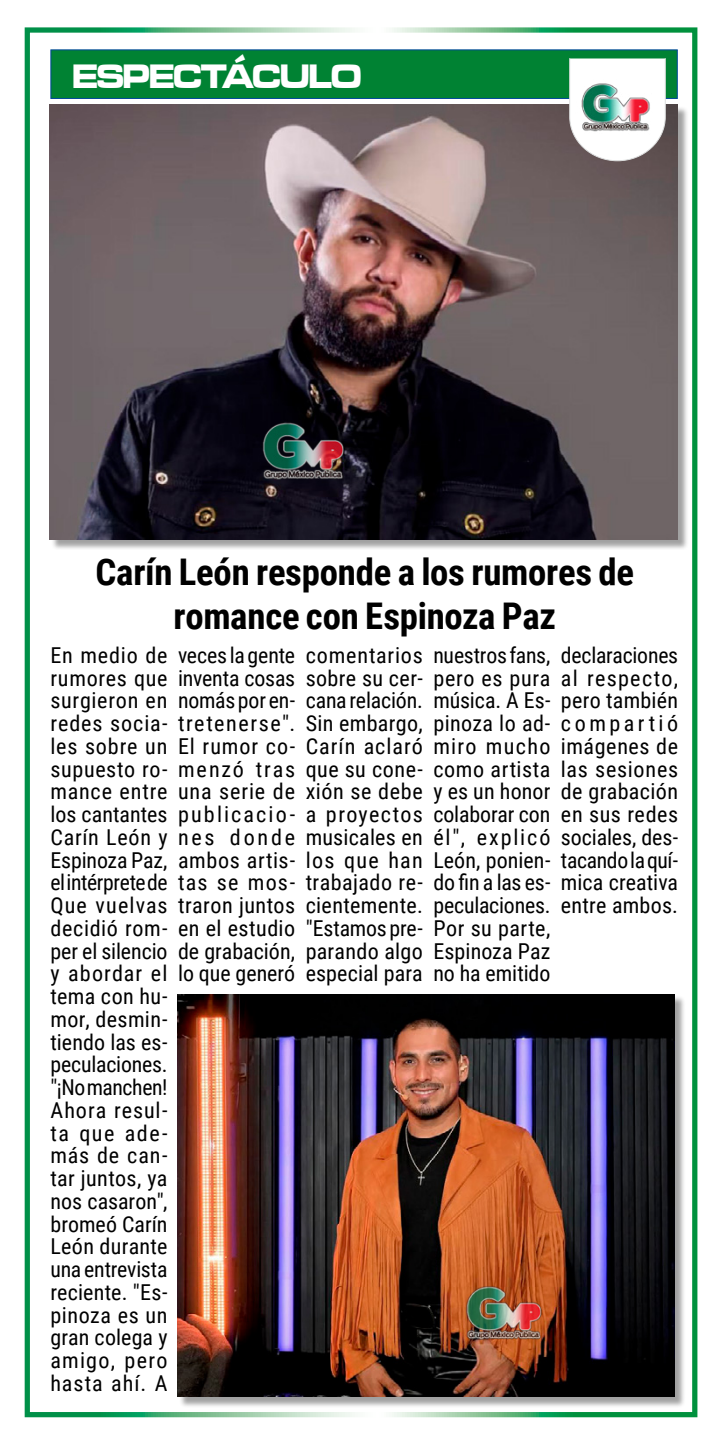
<style>
.page{position:relative;width:720px;height:1439px;background:#fff}
.page>*{position:absolute;margin:0;border:0;box-sizing:border-box;transform-origin:0 0}
.t1{font:700 36.75px/43.8px "Roboto Condensed";letter-spacing:-.01em;color:#000;text-align:center}
.t2{font:35px "Microgramma D Bold Exte";letter-spacing:-.04em;color:#fff;scale:.9 1}
.t3{font:21.88px/22.8px "Roboto Condensed";letter-spacing:.005em;color:#000;text-align:justify}
</style>
<div class="page">
<div style="left:25px;top:27px;width:672px;height:1390px;border:5px solid #fff"></div>
<div style="left:179px;top:995px;width:507px;height:413px;background:#000;opacity:.37"></div>
<img style="left:177px;top:994px;width:497px;height:402px">
<div style="left:51px;top:106px;width:637px;height:443px;background:#000;opacity:.37"></div>
<img style="left:50px;top:104px;width:627px;height:435px">
<img style="left:246px;top:390px;width:118px;height:118px">
<img style="left:451px;top:1256px;width:109px;height:110px">
<div style="left:50px;top:49px;width:627px;height:50px;background:#008233;border:1px solid #00499a"></div>
<svg style="left:569px;top:58px;width:96px;height:103px"></svg>
<h2 class="t2" style="left:72px;top:53px;width:323px">ESPECTÁCULO</h2>
<h1 class="t1" style="left:95px;top:549px;width:539px">Carín León responde a los rumores de romance con Espinoza Paz</h1>
<p class="t3" style="left:50px;top:643px;width:119px">En medio de rumores que surgieron en redes socia&shy;les sobre un supuesto ro&shy;mance entre los cantantes Carín León y Espinoza Paz, el intérprete de Que vuelvas decidió rom&shy;per el silencio y abordar el tema con hu&shy;mor, desmin&shy;tiendo las es&shy;peculaciones. "¡No manchen!<br>Ahora resul&shy;ta que ade&shy;más de can&shy;tar juntos, ya nos casaron", bromeó Carín León durante una entrevista reciente. "Es&shy;pinoza es un gran colega y amigo, pero hasta ahí. A</p>
<p class="t3" style="left:178px;top:643px;width:119px">veces la gente inventa cosas nomás por en&shy;tretenerse".<br>El rumor co&shy;menzó tras una serie de publicacio&shy;nes donde ambos artis&shy;tas se mos&shy;traron juntos en el estudio de grabación, lo que generó</p>
<p class="t3" style="left:305px;top:643px;width:119px">comentarios sobre su cer&shy;cana relación.<br>Sin embargo, Carín aclaró que su cone&shy;xión se debe a proyectos musicales en los que han trabajado re&shy;cientemente. "Estamos pre&shy;parando algo especial para</p>
<p class="t3" style="left:433px;top:643px;width:119px">nuestros fans, pero es pura música. A Es&shy;pinoza lo ad&shy;miro mucho como artista y es un honor colaborar con él", explicó León, ponien&shy;do fin a las es&shy;peculaciones.<br>Por su parte, Espinoza Paz no ha emitido</p>
<p class="t3" style="left:560px;top:643px;width:119px">declaraciones al respecto, pero también compartió imágenes de las sesiones de grabación en sus redes sociales, des&shy;tacando la quí&shy;mica creativa entre ambos.</p>
</div>
